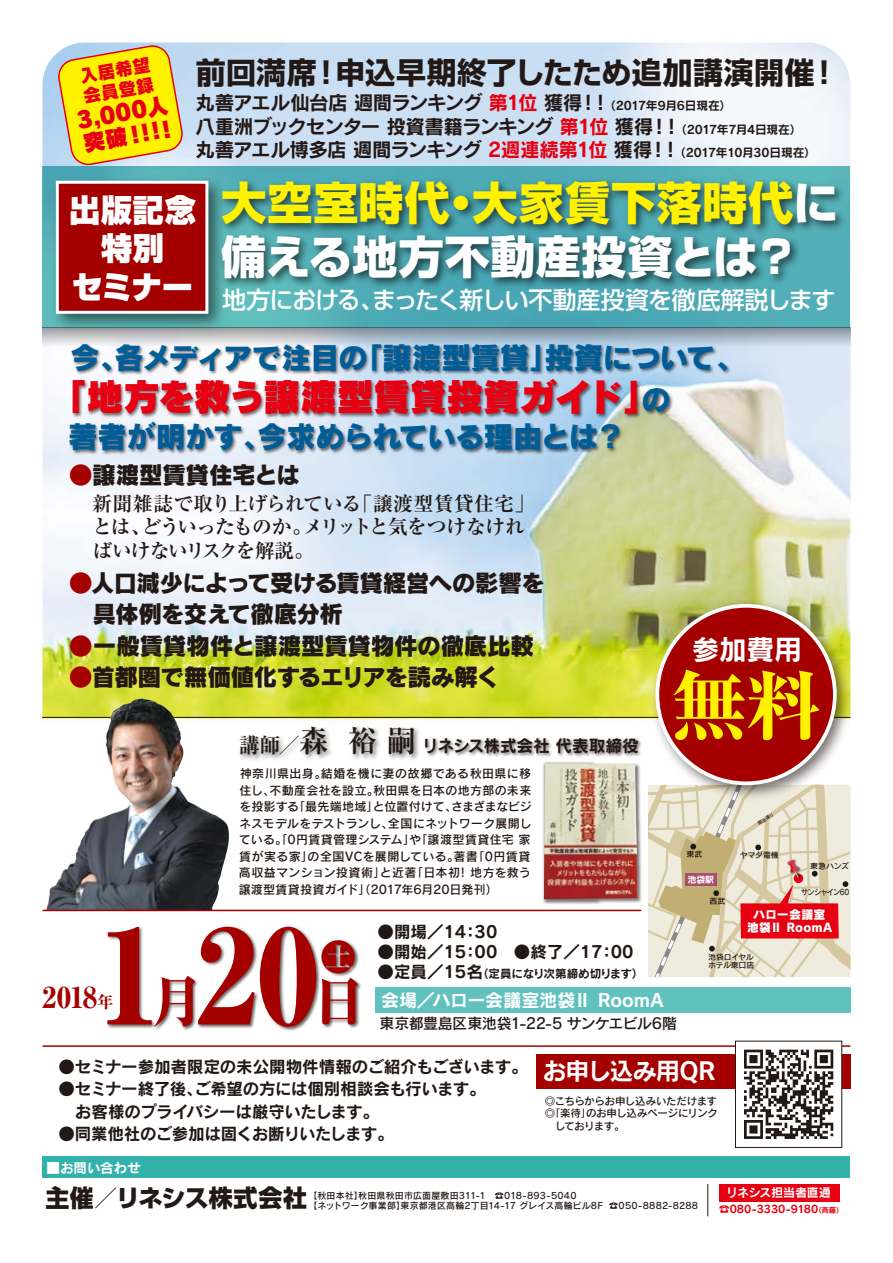
<style>
.page{position:relative;width:893px;height:1263px;background:#fff}
.page>*{position:absolute;margin:0;border:0;box-sizing:border-box;transform-origin:0 0}
.t1{font:800 130.5px "Ryumin Pro";color:#a40000}
.t2{font:800 76.5px "Ryumin Pro";color:#fff100}
.t3{font:800 55.2px "Ryumin Pro";color:#a40000}
.t4{font:800 45px/54px "Shin Go Pro";letter-spacing:.015em;color:#fff}
.t5{font:37.5px "Rodin Pro UB";letter-spacing:-.025em;color:#e60012}
.t6{font:800 34.8px "Ryumin Pro";color:#a40000}
.t7{font:900 31.35px/38.4px "Shin Go Pro";letter-spacing:.01em;color:#fff;text-align:center}
.t8{font:30px "Rodin Pro EB";letter-spacing:-.05em;color:#005d97}
.t9{font:700 30px "Shin Go Pro";letter-spacing:.01em;color:#221815}
.t10{font:800 28.8px "Ryumin Pro";color:#a40000}
.t11{font:27.75px "Rodin Pro B";color:#fff}
.t12{font:24px/31.5px "Rodin Pro EB";letter-spacing:-.04em;color:#221815}
.t13{font:500 24px "Shin Go Pro";letter-spacing:-.04em;color:#fff}
.t14{font:800 24px "Shin Go Pro";letter-spacing:.005em;color:#221815}
.t15{font:24px "Rodin Pro B";letter-spacing:-.03em;color:#fff}
.t16{font:22.5px/24px "Rodin Pro UB";color:#e60012}
.t17{font:700 21px "Ryumin Pro";color:#221815}
.t18{font:700 19.8px/23.7px "Ryumin Pro";letter-spacing:-.04em;color:#221815}
.t19{font:19.5px/23.4px "Rodin Pro B";letter-spacing:-.04em;color:#221815}
.t20{font:18px "Rodin Pro B";letter-spacing:-.005em;color:#fff}
.t21{font:18px/20.1px "Rodin Pro EB";color:#e60012}
.t22{font:16.65px "Rodin Pro B";letter-spacing:-.01em;color:#221815}
.t23{font:16.5px/22.5px "Rodin Pro B";letter-spacing:-.02em;color:#221815}
.t24{font:16.5px "Rodin Pro B";color:#221815}
.t25{font:15px "Rodin Pro DB";letter-spacing:-.03em;color:#221815}
.t26{font:13.5px "Rodin Pro B";letter-spacing:.005em;color:#fff}
.t27{font:12px/16.5px "Rodin Pro DB";letter-spacing:.02em;color:#221815}
.t28{font:12px/13.5px "Rodin Pro EB";letter-spacing:.015em;color:#fff;text-align:center}
.t29{font:12px "Rodin Pro B";letter-spacing:-.015em;color:#fff}
.t30{font:11.55px "Rodin Pro B";letter-spacing:-.02em;color:#221815}
.t31{font:10.5px/12.6px "Rodin Pro DB";letter-spacing:-.04em;color:#221815}
.t32{font:10.5px "Rodin Pro B";letter-spacing:-.005em;color:#e60012}
.t33{font:9px/10.5px "Rodin Pro DB";letter-spacing:.01em;color:#221815}
.t34{font:9px "Rodin Pro B";color:#fff}
.t35{font:7.95px/7.9px "Rodin Pro DB";letter-spacing:-.035em;color:#221815}
.t36{font:7.95px "Rodin Pro DB";letter-spacing:-.08em;color:#221815;scale:.9 1}
.t37{font:4.5px "Rodin Pro DB";color:#221815}
.s1{color:#e60012}
.s2{font-size:11.7px}
.s3{color:#fff100}
.s4{font-family:"Rodin Pro EB";font-size:30px;color:#005d97}
.s5{color:#a40000}
.s6{font-size:30px}
.s7{font-size:16.8px}
.s8{font-size:16.5px}
.s9{font-size:7.35px}
</style>
<div class="page">
<img style="left:43px;top:43px;width:807px;height:1158px">
<svg style="left:43px;top:166px;width:807px;height:162px;background:#4eaab4"></svg>
<svg style="left:43px;top:328px;width:807px;height:32px;background:#adbac7"></svg>
<div style="left:43px;top:1157px;width:807px;height:21px;background:#33b1ab"></div>
<hr style="left:42px;top:717px;width:808px;height:1px;background:#221815">
<img style="left:46px;top:698px;width:183px;height:212px">
<img style="left:425px;top:734px;width:220px;height:27px">
<img style="left:234px;top:721px;width:191px;height:48px">
<img style="left:94px;top:907px;width:278px;height:157px">
<hr style="left:43px;top:1045px;width:807px;height:2px;background:#a40000">
<div style="left:536px;top:1054px;width:314px;height:35px;background:#a40000"></div>
<div style="left:375px;top:987px;width:475px;height:26px;background:#61c1be"></div>
<hr style="left:43px;top:910px;width:598px;height:1px;background:#a40000">
<img style="left:44px;top:169px;width:188px;height:168px">
<div style="left:56px;top:181px;width:152px;height:133px;background:#a40000;border:3px solid #fff"></div>
<svg style="left:56px;top:43px;width:127px;height:124px;background:#ede13b"></svg>
<hr style="left:707px;top:1184px;width:1px;height:32px;background:#221815">
<div style="left:719px;top:1185px;width:120px;height:17px;background:#e60012"></div>
<img style="left:65px;top:340px;width:671px;height:120px">
<img style="left:541px;top:759px;width:103px;height:147px">
<img style="left:544px;top:763px;width:94px;height:136px">
<svg style="left:648px;top:805px;width:202px;height:172px;background:#e1c1ad"></svg>
<img style="left:645px;top:594px;width:206px;height:211px">
<div style="left:657px;top:606px;width:178px;height:177px;background:#a40000;border-radius:50%"></div>
<div style="left:655px;top:604px;width:182px;height:181px;border:4px solid #fff;border-radius:50%"></div>
<img style="left:214px;top:173px;width:637px;height:125px">
<div style="left:735px;top:1041px;width:107px;height:106px;background:#fff"></div>
<svg style="left:744px;top:1050px;width:89px;height:89px"></svg>
<h3 class="t21" style="left:78px;top:66px;width:73px;rotate:-10deg">入居希望会員登録</h3>
<h3 class="t16" style="left:75px;top:107px;width:99px;rotate:-10deg">3,000人突破！！！！</h3>
<h3 class="t9" style="left:196px;top:49px;width:645px">前回満席！申込早期終了したため追加講演開催！</h3>
<h3 class="t19" style="left:195px;top:91px;width:622px">丸善アエル仙台店 週間ランキング <span class="s1">第1位</span> 獲得！！<span class="s2">（2017年9月6日現在）<br></span>八重洲ブックセンター 投資書籍ランキング <span class="s1">第1位</span> 獲得！！<span class="s2">（2017年7月4日現在）</span>丸善アエル博多店 週間ランキング <span class="s1">2週連続第1位</span> 獲得！！<span class="s2">（2017年10月30日現在）</span></h3>
<h3 class="t4" style="left:221px;top:171px;width:619px"><span class="s3">大空室時代・大家賃下落時代</span>に備える地方不動産投資とは？</h3>
<h3 class="t7" style="left:69px;top:188px;width:128px">出版記念特別<br>セミナー</h3>
<h3 class="t13" style="left:222px;top:280px;width:615px">地方における、まったく新しい不動産投資を徹底解説します</h3>
<h3 class="t8" style="left:70px;top:337px;width:677px">今、各メディアで注目の「譲渡型賃貸」投資について、</h3>
<h3 class="t5" style="left:49px;top:370px;width:624px">「地方を救う譲渡型賃貸投資ガイド」<span class="s4">の</span></h3>
<h3 class="t8" style="left:68px;top:416px;width:559px">著者が明かす、今求められている理由とは？</h3>
<h3 class="t12" style="left:69px;top:458px;width:232px"><span class="s5">●</span>譲渡型賃貸住宅とは</h3>
<h3 class="t18" style="left:92px;top:490px;width:444px">新聞雑誌で取り上げられている「譲渡型賃貸住宅」とは、どういったものか。メリットと気をつけなければいけないリスクを解説。</h3>
<h3 class="t12" style="left:69px;top:566px;width:478px"><span class="s5">●</span>人口減少によって受ける賃貸経営への影響を　具体例を交えて徹底分析</h3>
<h3 class="t12" style="left:69px;top:629px;width:467px"><span class="s5">●</span>一般賃貸物件と譲渡型賃貸物件の徹底比較</h3>
<h3 class="t12" style="left:69px;top:660px;width:433px"><span class="s5">●</span>首都圏で無価値化するエリアを読み解く</h3>
<h3 class="t17" style="left:239px;top:729px;width:179px">講師／<span class="s6">森 裕 嗣</span></h3>
<h3 class="t22" style="left:422px;top:735px;width:218px">リネシス株式会社 代表取締役</h3>
<p class="t27" style="left:239px;top:765px;width:295px">神奈川県出身。結婚を機に妻の故郷である秋田県に移住し、不動産会社を設立。秋田県を日本の地方部の未来を投影する「最先端地域」と位置付けて、さまざまなビジネスモデルをテストランし、全国にネットワーク展開している。「0円賃貸管理システム」や「譲渡型賃貸住宅 家賃が実る家」の全国VCを展開している。著書「0円賃貸高収益マンション投資術」と近著「日本初! 地方を救う譲渡型賃貸投資ガイド」（2017年6月20日発刊）</p>
<h3 class="t11" style="left:692px;top:631px;width:112px">参加費用</h3>
<h2 class="t2" style="left:671px;top:645px;width:153px">無料</h2>
<p class="t35" style="left:687px;top:850px;width:17px">東武</p>
<p class="t34" style="left:688px;top:873px;width:28px">池袋駅</p>
<p class="t35" style="left:710px;top:896px;width:17px">西武</p>
<p class="t37" style="left:757px;top:821px;width:19px;rotate:-33deg">明治通り</p>
<p class="t35" style="left:740px;top:851px;width:40px">ヤマダ電機</p>
<p class="t35" style="left:810px;top:862px;width:40px">東急ハンズ</p>
<p class="t36" style="left:801px;top:886px;width:55px">サンシャイン60</p>
<h1 class="t1" style="left:97px;top:873px;width:224px">120</h1>
<h3 class="t6" style="left:321px;top:930px;width:36px">土</h3>
<h3 class="t3" style="left:149px;top:958px;width:57px">月</h3>
<h3 class="t3" style="left:312px;top:958px;width:57px">日</h3>
<h3 class="t10" style="left:42px;top:974px;width:73px">2018<span class="s7">年</span></h3>
<h3 class="t23" style="left:378px;top:920px;width:121px">●開場／14：30</h3>
<h3 class="t24" style="left:378px;top:941px;width:258px">●開始／15：00　●終了／17：00</h3>
<p class="t30" style="left:378px;top:966px;width:267px"><span class="s8">●定員／15名</span>（定員になり次第締め切ります）</p>
<p class="t25" style="left:380px;top:1014px;width:299px">東京都豊島区東池袋1-22-5 サンケエビル6階</p>
<h3 class="t20" style="left:381px;top:988px;width:284px">会場／ハロー会議室池袋Ⅱ RoomA</h3>
<p class="t28" style="left:747px;top:907px;width:87px">ハロー会議室池袋Ⅱ RoomA</p>
<p class="t35" style="left:708px;top:952px;width:48px">池袋ロイヤルホテル東口店</p>
<h3 class="t23" style="left:58px;top:1055px;width:471px">●セミナー参加者限定の未公開物件情報のご紹介もございます。</h3>
<h3 class="t23" style="left:58px;top:1077px;width:429px">●セミナー終了後、ご希望の方には個別相談会も行います。　お客様のプライバシーは厳守いたします。</h3>
<h3 class="t23" style="left:58px;top:1122px;width:337px">●同業他社のご参加は固くお断りいたします。</h3>
<p class="t26" style="left:47px;top:1158px;width:96px">■お問い合わせ</p>
<h3 class="t15" style="left:542px;top:1055px;width:175px">お申し込み用QR</h3>
<p class="t31" style="left:545px;top:1094px;width:184px">◎こちらからお申し込みいただけます　◎「楽待」のお申し込みページにリンク　しております。</p>
<h3 class="t14" style="left:45px;top:1179px;width:263px">主催／リネシス株式会社</h3>
<p class="t33" style="left:308px;top:1190px;width:391px">【秋田本社】秋田県秋田市広面屋敷田311-1　☎018-893-5040<br>【ネットワーク事業部】東京都港区高輪2丁目14-17 グレイス高輪ビル8F ☎050-8882-8288</p>
<p class="t29" style="left:726px;top:1185px;width:106px">リネシス担当者直通</p>
<p class="t32" style="left:719px;top:1202px;width:126px">☎080-3330-9180<span class="s9">（斉藤）</span></p>
</div>
